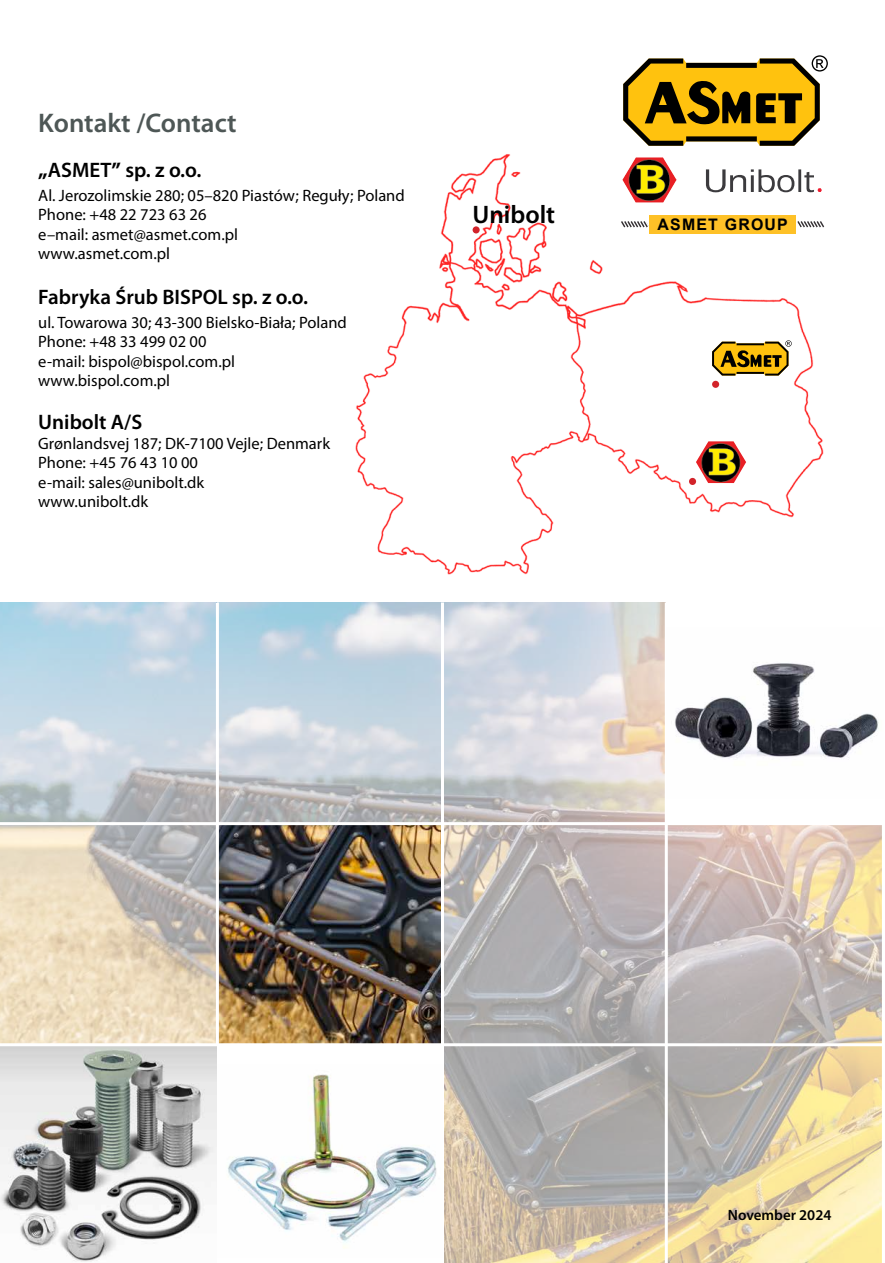
<style>
.page{position:relative;width:885px;height:1263px;background:#fff}
.page>*{position:absolute;margin:0;border:0;box-sizing:border-box;transform-origin:0 0}
.t1{font:600 27px "Myriad Pro";color:#4e5756}
.t2{font:600 25.35px "Myriad Pro";color:#000}
.t3{font:600 21px "Myriad Pro";color:#000}
.t4{font:16.5px/19.5px "Myriad Pro";color:#000}
.t5{font:700 15.9px "Arial";letter-spacing:.075em;color:#000}
.t6{font:600 15px "Myriad Pro";color:#000}
.s1{font-weight:700}
</style>
<div class="page">
<img style="left:219px;top:825px;width:222px;height:218px">
<svg style="left:219px;top:602px;width:222px;height:220px;background:#c3d0da"></svg>
<svg style="left:0;top:602px;width:216px;height:220px;background:#c2d2dd"></svg>
<svg style="left:444px;top:602px;width:220px;height:220px;background:#d6d5d8"></svg>
<svg style="left:444px;top:825px;width:220px;height:218px;background:#b6b1b2"></svg>
<svg style="left:667px;top:825px;width:214px;height:218px;background:#cdbfb5"></svg>
<svg style="left:0;top:825px;width:216px;height:218px;background:#ddd0bc"></svg>
<svg style="left:444px;top:1046px;width:220px;height:217px;background:#bab3a9"></svg>
<img style="left:675px;top:663px;width:204px;height:95px">
<svg style="left:667px;top:1046px;width:215px;height:217px;background:#d9cca7"></svg>
<img style="left:0;top:1046px;width:217px;height:216px">
<img style="left:227px;top:1074px;width:210px;height:174px">
<img style="left:355px;top:154px;width:470px;height:421px">
<svg style="left:711px;top:340px;width:80px;height:36px"></svg>
<div style="left:712px;top:381px;width:7px;height:7px;background:#d2232a;border-radius:50%"></div>
<div style="left:689px;top:478px;width:7px;height:7px;background:#d2232a;border-radius:50%"></div>
<img style="left:695px;top:441px;width:51px;height:42px">
<div style="left:472px;top:226px;width:7px;height:7px;background:#d2232a;border-radius:50%"></div>
<svg style="left:623px;top:55px;width:204px;height:91px"></svg>
<img style="left:622px;top:157px;width:54px;height:45px">
<svg style="left:705px;top:169px;width:116px;height:23px"></svg>
<svg style="left:621px;top:220px;width:203px;height:9px"></svg>
<div style="left:649px;top:215px;width:146px;height:18px;background:#fec127"></div>
<h1 class="t1" style="left:38px;top:106px;width:200px">Kontakt /Contact</h1>
<p class="t3" style="left:38px;top:157px;width:165px"><span class="s1">„</span>ASMET<span class="s1">”</span> sp. z o.o.</p>
<p class="t4" style="left:38px;top:185px;width:368px">Al. Jerozolimskie 280; 05–820 Piastów; Reguły; Poland<br>Phone: +48 22 723 63 26<br>e–mail: asmet@asmet.com.pl<br>www.asmet.com.pl</p>
<p class="t3" style="left:38px;top:283px;width:271px">Fabryka Śrub BISPOL sp. z o.o.</p>
<p class="t4" style="left:38px;top:312px;width:310px">ul. Towarowa 30; 43-300 Bielsko-Biała; Poland<br>Phone: +48 33 499 02 00<br>e-mail: bispol@bispol.com.pl www.bispol.com.pl</p>
<p class="t3" style="left:38px;top:409px;width:105px">Unibolt A/S</p>
<p class="t4" style="left:38px;top:433px;width:293px">Grønlandsvej 187; DK-7100 Vejle; Denmark<br>Phone: +45 76 43 10 00<br>e-mail: sales@unibolt.dk<br>www.unibolt.dk</p>
<h2 class="t2" style="left:472px;top:199px;width:84px">Unibolt</h2>
<p class="t5" style="left:657px;top:214px;width:132px">ASMET GROUP</p>
<p class="t6" style="left:727px;top:1206px;width:105px">November 2024</p>
</div>
